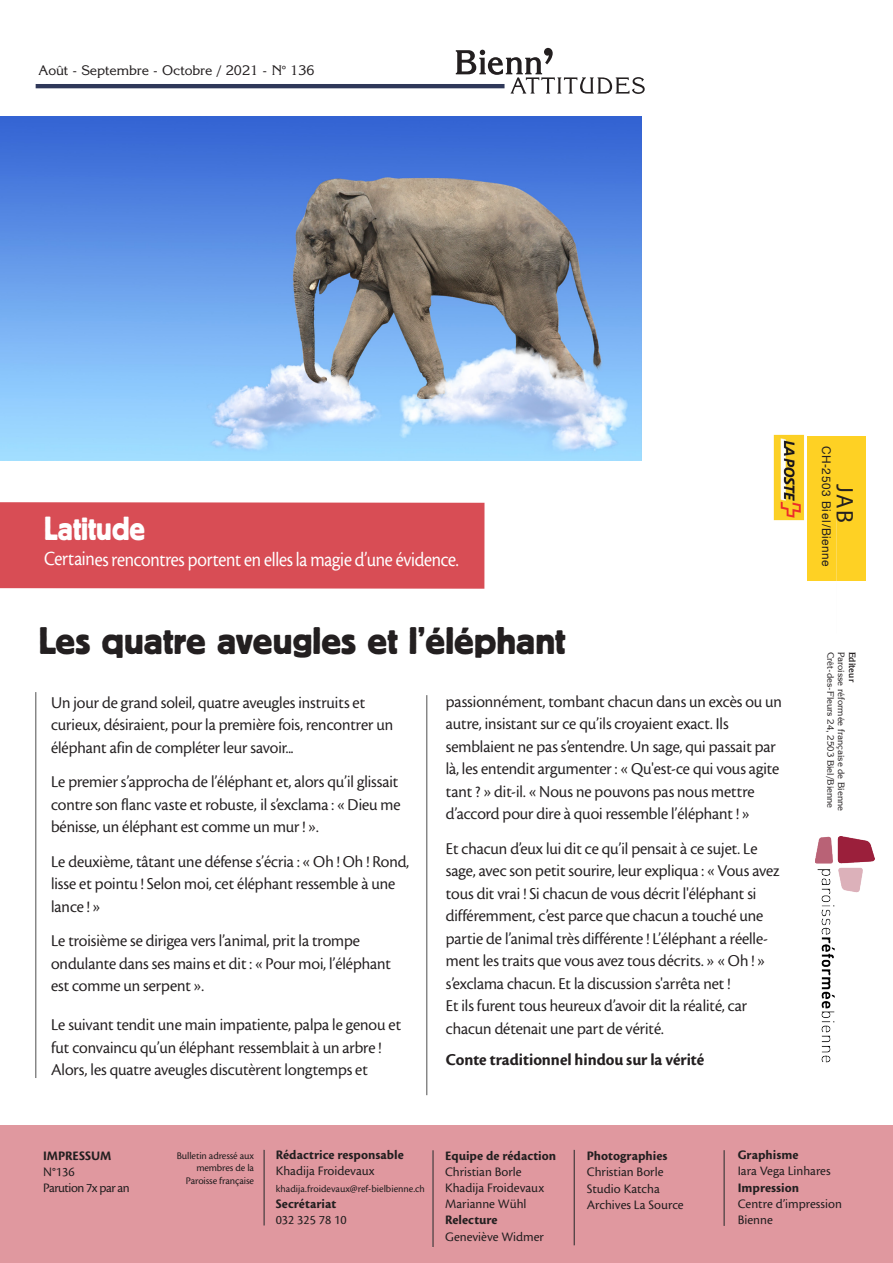
<style>
.page{position:relative;width:893px;height:1263px;background:#fff}
.page>*{position:absolute;margin:0;border:0;box-sizing:border-box;transform-origin:0 0}
.t1{font:38.25px "Block BE";color:#231f20}
.t2{font:33.3px "Block BE";letter-spacing:-.005em;color:#fff;scale:.91 1}
.t3{font:24px "Myriad Pro";color:#231f20}
.t4{font:21px "Cronos MM 408 72";letter-spacing:-.015em;color:#fff;scale:.91 1}
.t5{font:17.25px/22.5px "Cronos MM 408 72";color:#231f20}
.t6{font:17.25px "Cronos MM 700 72";color:#231f20}
.t7{font:13.5px/16.2px "Cronos MM 408 11";color:#231f20}
.t8{font:13.5px "Cronos MM 700 11";color:#231f20}
.t9{font:13.5px "Korinna";letter-spacing:-.005em;color:#231f20}
.t10{font:13.5px/16.2px "Cronos MM 408 11";letter-spacing:-.04em;color:#231f20}
.t11{font:12px "Helvetica";letter-spacing:.04em;color:#231f20}
.t12{font:10.5px/12.6px "Cronos MM 408 11";letter-spacing:-.005em;color:#231f20;text-align:right}
.t13{font:9px "Korinna";color:#231f20}
.t14{font:700 9px "Korinna";color:#231f20}
.s1{font-family:"Myriad Pro"}
</style>
<div class="page">
<div style="left:0;top:1126px;width:893px;height:137px;background:#e0989f"></div>
<hr style="left:264px;top:1150px;width:1px;height:75px;background:#231f20">
<hr style="left:433px;top:1150px;width:1px;height:97px;background:#231f20">
<hr style="left:574px;top:1150px;width:1px;height:95px;background:#231f20">
<hr style="left:724px;top:1150px;width:1px;height:76px;background:#231f20">
<div style="left:807px;top:436px;width:59px;height:145px;background:#fed124"></div>
<hr style="left:36px;top:692px;width:1px;height:386px;background:#000">
<hr style="left:427px;top:695px;width:1px;height:400px;background:#000">
<div style="left:36px;top:84px;width:468px;height:4px;border:3px solid #2f3859"></div>
<img style="left:773px;top:434px;width:31px;height:87px">
<svg style="left:456px;top:47px;width:189px;height:47px"></svg>
<img style="left:816px;top:836px;width:58px;height:227px">
<img style="left:0;top:116px;width:642px;height:345px">
<div style="left:0;top:502px;width:484px;height:87px;background:#d84d55"></div>
<p class="t9" style="left:38px;top:62px;width:278px">Août - Septembre - Octobre / 2021 - N<span class="s1">°</span> 136</p>
<h2 class="t2" style="left:44px;top:510px;width:113px">Latitude</h2>
<p class="t4" style="left:44px;top:548px;width:457px">Certaines rencontres portent en elles la magie d’une évidence.</p>
<h1 class="t1" style="left:39px;top:619px;width:528px">Les quatre aveugles et l’éléphant</h1>
<p class="t5" style="left:51px;top:691px;width:344px">Un jour de grand soleil, quatre aveugles instruits et curieux, désiraient, pour la première fois, rencontrer un éléphant afin de compléter leur savoir...</p>
<p class="t5" style="left:51px;top:771px;width:351px">Le premier s’approcha de l’éléphant et, alors qu’il glissait contre son flanc vaste et robuste, il s’exclama : « Dieu me bénisse, un éléphant est comme un mur ! ».</p>
<p class="t5" style="left:51px;top:850px;width:359px">Le deuxième, tâtant une défense s’écria : « Oh ! Oh ! Rond, lisse et pointu ! Selon moi, cet éléphant ressemble à une lance ! »</p>
<p class="t5" style="left:51px;top:930px;width:341px">Le troisième se dirigea vers l’animal, prit la trompe ondulante dans ses mains et dit : « Pour moi, l’éléphant est comme un serpent ».</p>
<p class="t5" style="left:51px;top:1014px;width:352px">Le suivant tendit une main impatiente, palpa le genou et fut convaincu qu’un éléphant ressemblait à un arbre !<br>Alors, les quatre aveugles discutèrent longtemps et</p>
<p class="t5" style="left:446px;top:690px;width:338px">passionnément, tombant chacun dans un excès ou un autre, insistant sur ce qu’ils croyaient exact. Ils semblaient ne pas s’entendre. Un sage, qui passait par là, les entendit argumenter : « Qu'est-ce qui vous agite tant ? » dit-il. « Nous ne pouvons pas nous mettre d’accord pour dire à quoi ressemble l’éléphant ! »</p>
<p class="t5" style="left:446px;top:837px;width:335px">Et chacun d’eux lui dit ce qu’il pensait à ce sujet. Le sage, avec son petit sourire, leur expliqua : « Vous avez tous dit vrai ! Si chacun de vous décrit l'éléphant si différemment, c’est parce que chacun a touché une partie de l’animal très différente ! L’éléphant a réelle&shy;ment les traits que vous avez tous décrits. » « Oh ! » s’exclama chacun. Et la discussion s'arrêta net !<br>Et ils furent tous heureux d’avoir dit la réalité, car chacun détenait une part de vérité.</p>
<p class="t6" style="left:446px;top:1050px;width:260px">Conte traditionnel hindou sur la vérité</p>
<p class="t11" style="left:831px;top:446px;width:122px;rotate:90deg">CH-2503 Biel/Bienne</p>
<h3 class="t3" style="left:859px;top:484px;width:40px;rotate:90deg">JAB</h3>
<p class="t13" style="left:836px;top:652px;width:158px;rotate:90deg">Crêt-des-Fleurs 24, 2503 Biel/Bienne</p>
<p class="t13" style="left:847px;top:652px;width:161px;rotate:90deg">Paroisse réformée française de Bienne</p>
<p class="t14" style="left:858px;top:652px;width:32px;rotate:90deg">Editeur</p>
<p class="t8" style="left:43px;top:1148px;width:70px">IMPRESSUM</p>
<p class="t10" style="left:43px;top:1164px;width:88px">N°136<br>Parution 7x par an</p>
<p class="t12" style="left:177px;top:1149px;width:79px">Bulletin adressé aux membres de la<br>Paroisse française</p>
<p class="t8" style="left:276px;top:1147px;width:130px">Rédactrice responsable</p>
<p class="t7" style="left:276px;top:1163px;width:100px">Khadija Froidevaux</p>
<p class="t12" style="left:276px;top:1182px;width:151px">khadija.froidevaux@ref-bielbienne.ch</p>
<p class="t8" style="left:276px;top:1196px;width:62px">Secrétariat</p>
<p class="t7" style="left:276px;top:1212px;width:72px">032 325 78 10</p>
<p class="t8" style="left:445px;top:1148px;width:113px">Equipe de rédaction</p>
<p class="t7" style="left:445px;top:1164px;width:100px">Christian Borle<br>Khadija Froidevaux<br>Marianne Wühl</p>
<p class="t8" style="left:445px;top:1213px;width:54px">Relecture</p>
<p class="t7" style="left:445px;top:1228px;width:100px">Geneviève Widmer</p>
<p class="t8" style="left:587px;top:1148px;width:82px">Photographies</p>
<p class="t7" style="left:587px;top:1164px;width:98px">Christian Borle<br>Studio Katcha<br>Archives La Source</p>
<p class="t8" style="left:738px;top:1147px;width:62px">Graphisme</p>
<p class="t7" style="left:738px;top:1163px;width:94px">Iara Vega Linhares</p>
<p class="t8" style="left:738px;top:1180px;width:63px">Impression</p>
<p class="t7" style="left:738px;top:1196px;width:106px">Centre d’impression<br>Bienne</p>
</div>
